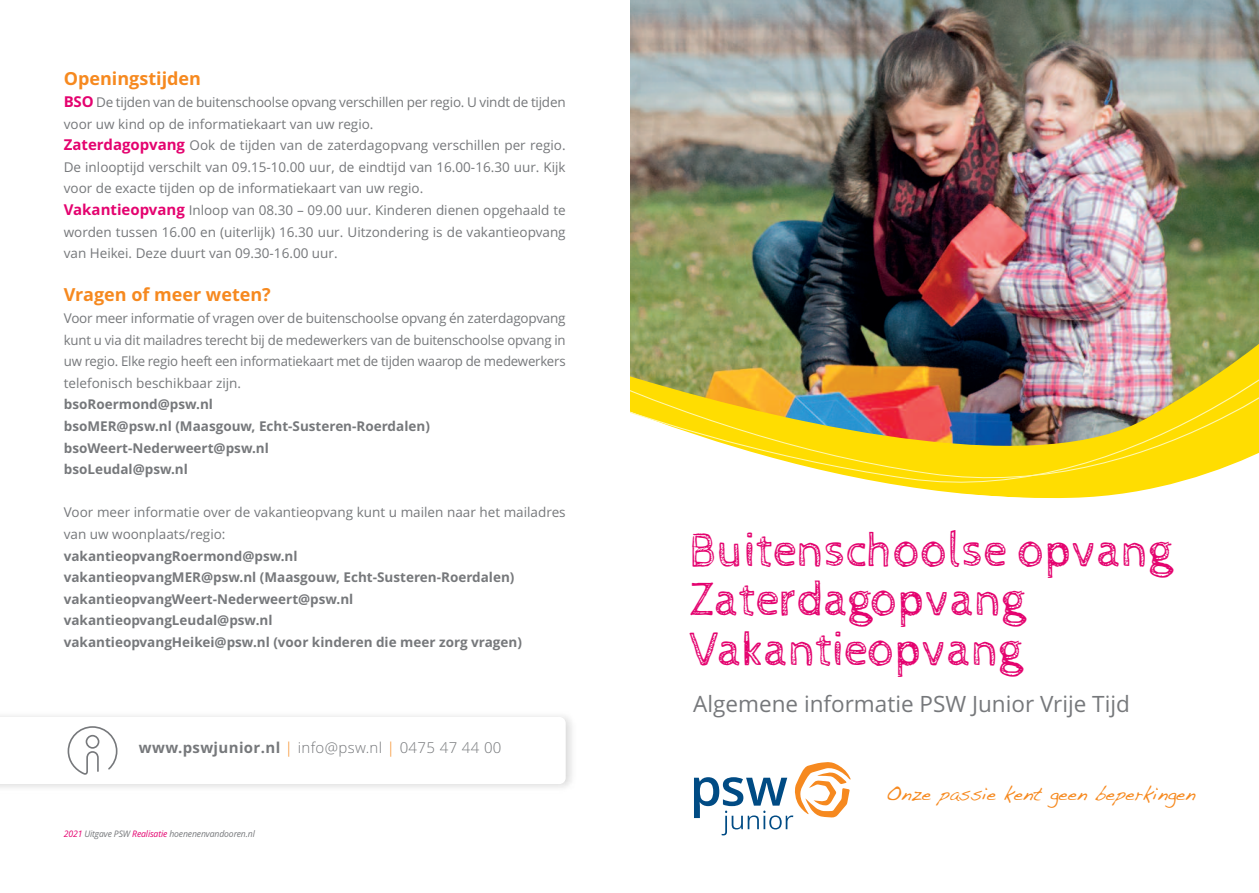
<style>
.page{position:relative;width:1259px;height:893px;background:#fff}
.page>*{position:absolute;margin:0;border:0;box-sizing:border-box;transform-origin:0 0}
.t1{font:49.5px/49.5px "Cabin Sketch";color:#e4036f;scale:.96 1}
.t2{font:22.5px "Open Sans";color:#76787b}
.t3{font:19.05px "Handwriting Dakota";color:#f6891f}
.t4{font:700 18px "Open Sans";color:#f6891f}
.t5{font:300 15px "Open Sans";letter-spacing:.025em;color:#76787b}
.t6{font:13.5px/21.6px "Open Sans";color:#76787b}
.t7{font:700 13.5px/21.6px "Open Sans";color:#76787b}
.t8{font:italic 9px "Open Sans";letter-spacing:-.015em;color:#76787b;scale:.96 1}
.s1{font-weight:700;font-size:15px;color:#e4036f}
.s2{font-weight:700}
.s3{color:#f6891f}
.s4{color:#e4036f}
</style>
<div class="page">
<img style="left:630px;top:0;width:629px;height:243px">
<img style="left:630px;top:243px;width:629px;height:26px">
<img style="left:630px;top:269px;width:629px;height:230px">
<svg style="left:694px;top:762px;width:156px;height:73px"></svg>
<svg style="left:67px;top:717px;width:499px;height:67px"></svg>
<h3 class="t4" style="left:64px;top:69px;width:139px">Openingstijden</h3>
<p class="t6" style="left:64px;top:92px;width:503px"><span class="s1">BSO</span> De tijden van de buitenschoolse opvang verschillen per regio. U vindt de tijden voor uw kind op de informatiekaart van uw regio.<br><span class="s1">Zaterdagopvang</span> Ook de tijden van de zaterdagopvang verschillen per regio.<br>De inlooptijd verschilt van 09.15-10.00 uur, de eindtijd van 16.00-16.30 uur. Kijk voor de exacte tijden op de informatiekaart van uw regio.<br><span class="s1">Vakantieopvang</span> Inloop van 08.30 – 09.00 uur. Kinderen dienen opgehaald te worden tussen 16.00 en (uiterlijk) 16.30 uur. Uitzondering is de vakantieopvang van Heikei. Deze duurt van 09.30-16.00 uur.</p>
<h3 class="t4" style="left:64px;top:285px;width:209px">Vragen of meer weten?</h3>
<p class="t6" style="left:64px;top:308px;width:503px;text-align:justify">Voor meer informatie of vragen over de buitenschoolse opvang én zaterdagopvang kunt u via dit mailadres terecht bij de medewerkers van de buitenschoolse opvang in uw regio. Elke regio heeft een informatiekaart met de tijden waarop de medewerkers telefonisch beschikbaar zijn.</p>
<p class="t7" style="left:64px;top:394px;width:367px">bsoRoermond@psw.nl<br>bsoMER@psw.nl (Maasgouw, Echt-Susteren-Roerdalen) bsoWeert-Nederweert@psw.nl<br>bsoLeudal@psw.nl</p>
<p class="t6" style="left:64px;top:502px;width:503px">Voor meer informatie over de vakantieopvang kunt u mailen naar het mailadres van uw woonplaats/regio:</p>
<p class="t7" style="left:64px;top:545px;width:460px">vakantieopvangRoermond@psw.nl<br>vakantieopvangMER@psw.nl (Maasgouw, Echt-Susteren-Roerdalen) vakantieopvangWeert-Nederweert@psw.nl vakantieopvangLeudal@psw.nl<br>vakantieopvangHeikei@psw.nl (voor kinderen die meer zorg vragen)</p>
<p class="t5" style="left:139px;top:739px;width:364px"><span class="s2">www.pswjunior.nl</span> <span class="s3">|</span> info@psw.nl <span class="s3">|</span> 0475 47 44 00</p>
<p class="t8" style="left:64px;top:829px;width:201px"><span class="s4">2021</span> Uitgave PSW <span class="s4">Realisatie</span> hoenenenvandooren.nl</p>
<h1 class="t1" style="left:689px;top:526px;width:504px">Buitenschoolse opvang<br>Zaterdagopvang<br>Vakantieopvang</h1>
<h2 class="t2" style="left:693px;top:691px;width:438px">Algemene informatie PSW Junior Vrije Tijd</h2>
<h3 class="t3" style="left:886px;top:782px;width:311px">Onze passie kent geen beperkingen</h3>
</div>
